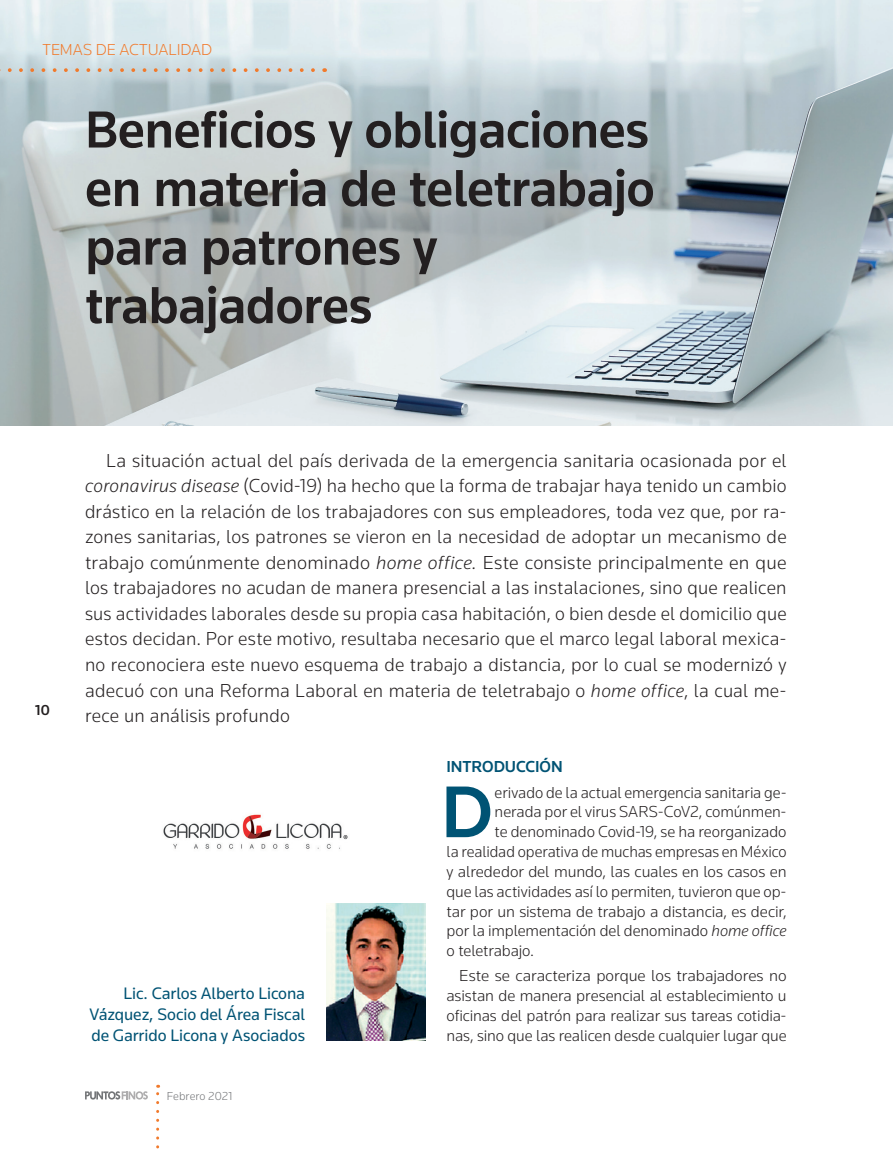
<style>
.page{position:relative;width:893px;height:1149px;background:#fff}
.page>*{position:absolute;margin:0;border:0;box-sizing:border-box;transform-origin:0 0}
.t1{font:500 75.9px "Knowledge";color:#005374}
.t2{font:500 54px/58.5px "Knowledge";letter-spacing:-.015em;color:#231f20}
.t3{font:300 19.5px/25.5px "Knowledge";letter-spacing:.01em;color:#231f20;text-align:justify}
.t4{font:17.25px/20.7px "Knowledge";letter-spacing:-.005em;color:#005374;text-align:justify}
.t5{font:300 16.5px/19.8px "Knowledge";letter-spacing:-.005em;color:#231f20;text-align:justify}
.t6{font:300 16.5px "Knowledge";color:#f17a2c}
.t7{font:500 16.5px "Knowledge";letter-spacing:-.005em;color:#005374}
.t8{font:500 15px "Knowledge";color:#231f20}
.t9{font:300 12px "Knowledge";letter-spacing:.01em;color:#737578}
.s1{font-style:italic}
</style>
<div class="page">
<img style="left:0;top:0;width:893px;height:425px">
<img style="left:326px;top:903px;width:99px;height:137px">
<svg style="left:85px;top:1091px;width:63px;height:8px"></svg>
<svg style="left:156px;top:1084px;width:3px;height:65px"></svg>
<svg style="left:0;top:68px;width:313px;height:4px"></svg>
<img style="left:163px;top:814px;width:185px;height:35px">
<p class="t6" style="left:43px;top:39px;width:171px">TEMAS DE ACTUALIDAD</p>
<h2 class="t2" style="left:85px;top:99px;width:571px">Beneficios y obligaciones en materia de teletrabajo para patrones y trabajadores</h2>
<p class="t8" style="left:35px;top:700px;width:16px">10</p>
<p class="t3" style="left:85px;top:447px;width:703px;text-indent:21px">La situación actual del país derivada de la emergencia sanitaria ocasionada por el <span class="s1">coronavirus disease</span> (Covid-19) ha hecho que la forma de trabajar haya tenido un cambio drástico en la relación de los trabajadores con sus empleadores, toda vez que, por ra&shy;zones sanitarias, los patrones se vieron en la necesidad de adoptar un mecanismo de trabajo comúnmente denominado <span class="s1">home office.</span> Este consiste principalmente en que los trabajadores no acudan de manera presencial a las instalaciones, sino que realicen sus actividades laborales desde su propia casa habitación, o bien desde el domicilio que estos decidan. Por este motivo, resultaba necesario que el marco legal laboral mexica&shy;no reconociera este nuevo esquema de trabajo a distancia, por lo cual se modernizó y adecuó con una Reforma Laboral en materia de teletrabajo o <span class="s1">home office</span>, la cual me&shy;rece un análisis profundo</p>
<p class="t4" style="left:89px;top:982px;width:217px;text-indent:34px">Lic. Carlos Alberto Licona Vázquez, Socio del Área Fiscal de Garrido Licona y Asociados</p>
<p class="t9" style="left:167px;top:1087px;width:67px">Febrero 2021</p>
<p class="t7" style="left:446px;top:756px;width:118px">INTRODUCCIÓN</p>
<h1 class="t1" style="left:441px;top:764px;width:53px">D</h1>
<p class="t5" style="left:495px;top:781px;width:294px">erivado de la actual emergencia sanitaria ge-</p>
<p class="t5" style="left:495px;top:801px;width:294px">nerada por el virus SARS-CoV2, comúnmen-</p>
<p class="t5" style="left:495px;top:821px;width:293px">te denominado Covid-19, se ha reorganizado</p>
<p class="t5" style="left:446px;top:841px;width:342px">la realidad operativa de muchas empresas en México</p>
<p class="t5" style="left:446px;top:860px;width:342px">y alrededor del mundo, las cuales en los casos en</p>
<p class="t5" style="left:446px;top:880px;width:342px">que las actividades así lo permiten, tuvieron que op-</p>
<p class="t5" style="left:446px;top:900px;width:342px">tar por un sistema de trabajo a distancia, es decir,</p>
<p class="t5" style="left:446px;top:920px;width:342px">por la implementación del denominado <span class="s1">home office</span></p>
<p class="t5" style="left:446px;top:940px;width:89px">o teletrabajo.</p>
<p class="t5" style="left:446px;top:965px;width:342px;text-indent:13px">Este se caracteriza porque los trabajadores no asistan de manera presencial al establecimiento u oficinas del patrón para realizar sus tareas cotidia&shy;nas, sino que las realicen desde cualquier lugar que</p>
</div>
